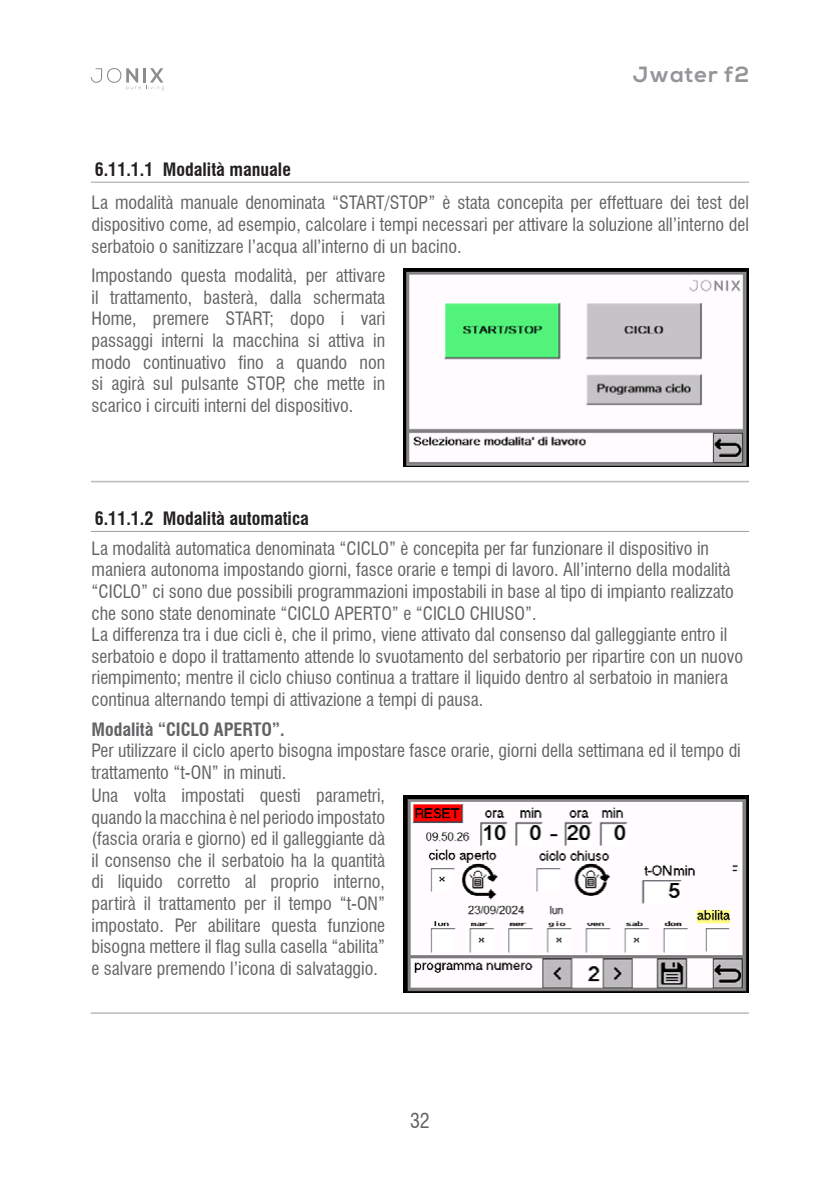
<style>
.page{position:relative;width:840px;height:1191px;background:#fff}
.page>*{position:absolute;margin:0;border:0;box-sizing:border-box;transform-origin:0 0}
.t1{font:700 22px "Nexa";letter-spacing:.05em;color:#939598}
.t2{font:condensed 20px "Swiss 721 BT";color:#636366}
.t3{font:condensed 18px/21.6px "Swiss 721 BT";color:#636366;text-align:justify}
.t4{font:700 condensed 18px "Swiss 721 BT";color:#231f20}
.t5{font:700 condensed 18px "Swiss 721 BT";color:#636366}
</style>
<div class="page">
<svg style="left:91px;top:68px;width:73px;height:23px"></svg>
<hr style="left:91px;top:481px;width:657px;height:1px;background:#bcbdc0">
<hr style="left:91px;top:1012px;width:657px;height:2px;background:#bcbdc0">
<img style="left:403px;top:268px;width:345px;height:198px">
<img style="left:403px;top:795px;width:345px;height:198px">
<hr style="left:91px;top:182px;width:657px;height:1px;background:#9e9fa3">
<hr style="left:91px;top:531px;width:657px;height:1px;background:#9e9fa3">
<p class="t4" style="left:95px;top:159px;width:197px">6.11.1.1 Modalità manuale</p>
<p class="t1" style="left:632px;top:61px;width:118px">Jwater f2</p>
<p class="t3" style="left:91px;top:192px;width:658px">La modalità manuale denominata “START/STOP” è stata concepita per effettuare dei test del dispositivo come, ad esempio, calcolare i tempi necessari per attivare la soluzione all’interno del serbatoio o sanitizzare l’acqua all’interno di un bacino.</p>
<p class="t3" style="left:91px;top:265px;width:295px">Impostando questa modalità, per attivare il trattamento, basterà, dalla schermata Home, premere START; dopo i vari passaggi interni la macchina si attiva in modo continuativo fino a quando non si agirà sul pulsante STOP, che mette in scarico i circuiti interni del dispositivo.</p>
<p class="t4" style="left:95px;top:508px;width:215px">6.11.1.2 Modalità automatica</p>
<p class="t3" style="left:91px;top:537px;width:652px;text-align:left">La modalità automatica denominata “CICLO” è concepita per far funzionare il dispositivo in maniera autonoma impostando giorni, fasce orarie e tempi di lavoro. All’interno della modalità “CICLO” ci sono due possibili programmazioni impostabili in base al tipo di impianto realizzato che sono state denominate “CICLO APERTO” e “CICLO CHIUSO”.<br>La differenza tra i due cicli è, che il primo, viene attivato dal consenso dal galleggiante entro il serbatoio e dopo il trattamento attende lo svuotamento del serbatorio per ripartire con un nuovo riempimento; mentre il ciclo chiuso continua a trattare il liquido dentro al serbatoio in maniera continua alternando tempi di attivazione a tempi di pausa.</p>
<p class="t5" style="left:91px;top:718px;width:194px">Modalità “CICLO APERTO”.</p>
<p class="t3" style="left:91px;top:739px;width:650px;text-align:left">Per utilizzare il ciclo aperto bisogna impostare fasce orarie, giorni della settimana ed il tempo di trattamento “t-ON” in minuti.<br>Una volta impostati questi parametri,<br>quando la macchina è nel periodo impostato<br>(fascia oraria e giorno) ed il galleggiante dà<br>il consenso che il serbatoio ha la quantità<br>di liquido corretto al proprio interno,<br>partirà il trattamento per il tempo “t-ON”<br>impostato. Per abilitare questa funzione<br>bisogna mettere il flag sulla casella “abilita”<br>e salvare premendo l’icona di salvataggio.</p>
<p class="t2" style="left:410px;top:1108px;width:21px">32</p>
</div>
